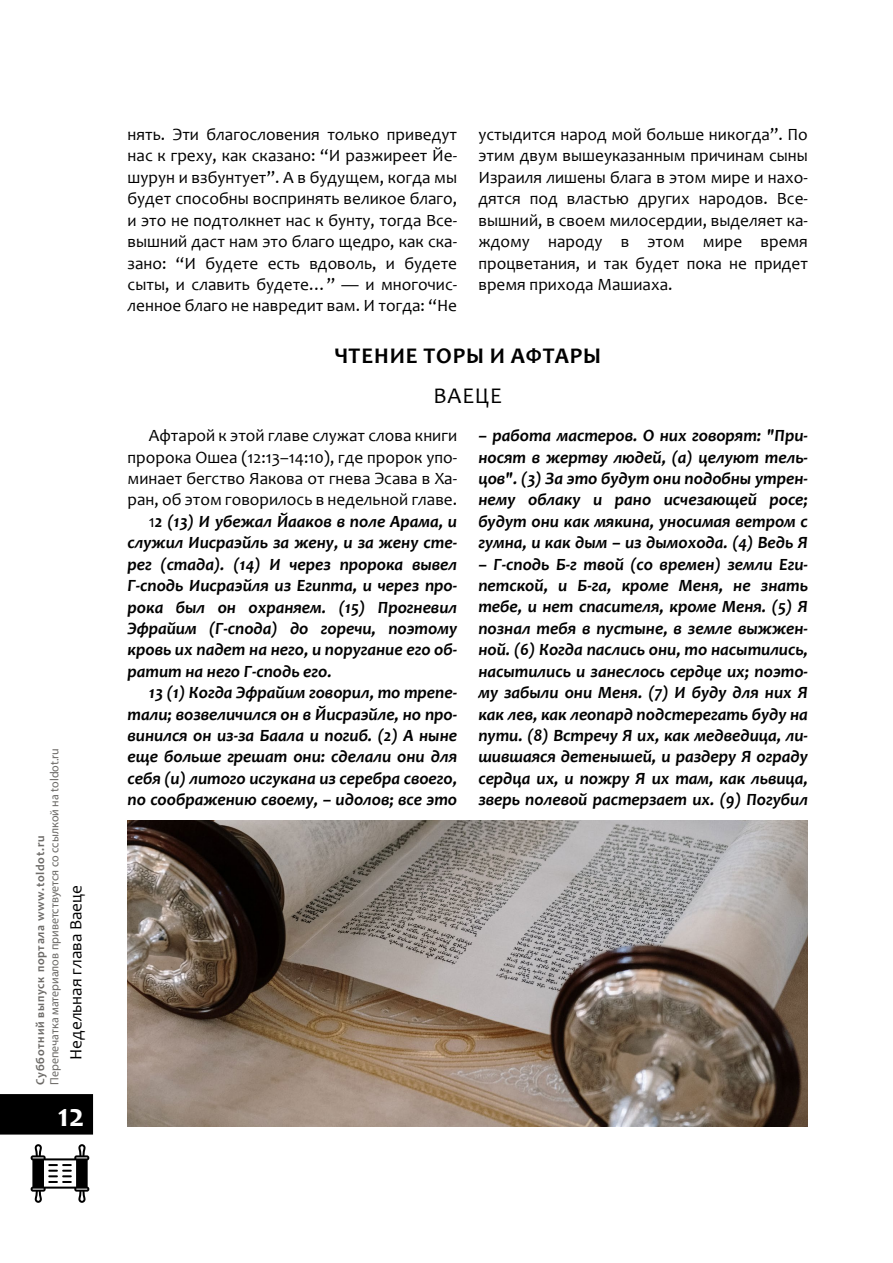
<style>
.page{position:relative;width:893px;height:1263px;background:#fff}
.page>*{position:absolute;margin:0;border:0;box-sizing:border-box;transform-origin:0 0}
.t1{font:700 33px "Candara";color:#fff}
.t2{font:700 22.5px "Candara";letter-spacing:.04em;color:#000}
.t3{font:22.5px "Candara";letter-spacing:.04em;color:#000}
.t4{font:italic 700 17.25px/21.5px "Candara";color:#000;text-align:justify}
.t5{font:17.25px/21.5px "Candara";color:#000;text-align:justify}
.t6{font:12px "Myriad Pro";color:#6c6a67}
.t7{font:700 12px "Candara";letter-spacing:.06em;color:#6c6a67}
.s1{font-weight:400;font-style:normal}
</style>
<div class="page">
<div style="left:0;top:1094px;width:93px;height:40px;background:#000"></div>
<svg style="left:31px;top:1144px;width:58px;height:59px"></svg>
<img style="left:128px;top:821px;width:680px;height:306px">
<p class="t6" style="left:47px;top:1085px;width:338px;rotate:-90deg">Перепечатка материалов приветствуется со ссылкой на toldot.ru</p>
<h1 class="t1" style="left:58px;top:1095px;width:28px">12</h1>
<p class="t7" style="left:33px;top:1085px;width:251px;rotate:-90deg">Субботний выпуск портала www.toldot.ru</p>
<p class="t5" style="left:65px;top:1060px;width:177px;rotate:-90deg">Недельная глава Ваеце</p>
<p class="t5" style="left:128px;top:124px;width:331px">нять. Эти благословения только приведут нас к греху, как сказано: “И разжиреет Йе&shy;шурун и взбунтует”. А в будущем, когда мы будет способны воспринять великое благо, и это не подтолкнет нас к бунту, тогда Все&shy;вышний даст нам это благо щедро, как ска&shy;зано: “И будете есть вдоволь, и будете сыты, и славить будете…” — и многочис&shy;ленное благо не навредит вам. И тогда: “Не</p>
<p class="t5" style="left:478px;top:124px;width:331px">устыдится народ мой больше никогда”. По этим двум вышеуказанным причинам сыны Израиля лишены блага в этом мире и нахо&shy;дятся под властью других народов. Все&shy;вышний, в своем милосердии, выделяет ка&shy;ждому народу в этом мире время процветания, и так будет пока не придет время прихода Машиаха.</p>
<h2 class="t2" style="left:334px;top:342px;width:268px">ЧТЕНИЕ ТОРЫ И АФТАРЫ</h2>
<h2 class="t3" style="left:434px;top:381px;width:70px">ВАЕЦЕ</h2>
<p class="t5" style="left:149px;top:425px;width:310px">Афтарой к этой главе служат слова книги</p>
<p class="t5" style="left:128px;top:446px;width:331px">пророка Ошеа (12:13–14:10), где пророк упо-</p>
<p class="t5" style="left:128px;top:468px;width:331px">минает бегство Яакова от гнева Эсава в Ха-</p>
<p class="t5" style="left:128px;top:489px;width:331px">ран, об этом говорилось в недельной главе.</p>
<p class="t4" style="left:149px;top:510px;width:310px"><span class="s1">1</span>2 (13) И убежал Йааков в поле Арама, и</p>
<p class="t4" style="left:128px;top:532px;width:331px">служил Иисраэйль за жену, и за жену сте-</p>
<p class="t4" style="left:128px;top:553px;width:331px">рег (стада). (14) И через пророка вывел</p>
<p class="t4" style="left:128px;top:574px;width:331px">Г-сподь Иисраэйля из Египта, и через про-</p>
<p class="t4" style="left:128px;top:596px;width:331px">рока был он охраняем. (15) Прогневил</p>
<p class="t4" style="left:128px;top:617px;width:331px">Эфрайим (Г-спода) до горечи, поэтому</p>
<p class="t4" style="left:128px;top:639px;width:331px">кровь их падет на него, и поругание его об-</p>
<p class="t4" style="left:128px;top:660px;width:206px">ратит на него Г-сподь его.</p>
<p class="t4" style="left:149px;top:682px;width:310px">13 (1) Когда Эфрайим говорил, то трепе-</p>
<p class="t4" style="left:128px;top:703px;width:331px">тали; возвеличился он в Йисраэйле, но про-</p>
<p class="t4" style="left:128px;top:724px;width:331px">винился он из-за Баала и погиб. (2) А ныне</p>
<p class="t4" style="left:128px;top:746px;width:331px">еще больше грешат они: сделали они для</p>
<p class="t4" style="left:128px;top:767px;width:331px">себя (и) литого исгукана из серебра своего,</p>
<p class="t4" style="left:128px;top:789px;width:331px">по соображению своему, – идолов; все это</p>
<p class="t4" style="left:478px;top:425px;width:331px">– работа мастеров. О них говорят: "При&shy;носят в жертву людей, (а) целуют тель&shy;цов". (3) За это будут они подобны утрен&shy;нему облаку и рано исчезающей росе; будут они как мякина, уносимая ветром с гумна, и как дым – из дымохода. (4) Ведь Я</p>
<p class="t4" style="left:478px;top:553px;width:331px">– Г-сподь Б-г твой (со времен) земли Еги&shy;петской, и Б-га, кроме Меня, не знать тебе, и нет спасителя, кроме Меня. (5) Я познал тебя в пустыне, в земле выжжен&shy;ной. (6) Когда паслись они, то насытились, насытились и занеслось сердце их; поэто&shy;му забыли они Меня. (7) И буду для них Я как лев, как леопард подстерегать буду на пути. (8) Встречу Я их, как медведица, ли&shy;шившаяся детенышей, и раздеру Я ограду сердца их, и пожру Я их там, как львица, зверь полевой растерзает их. (9) Погубил</p>
</div>
